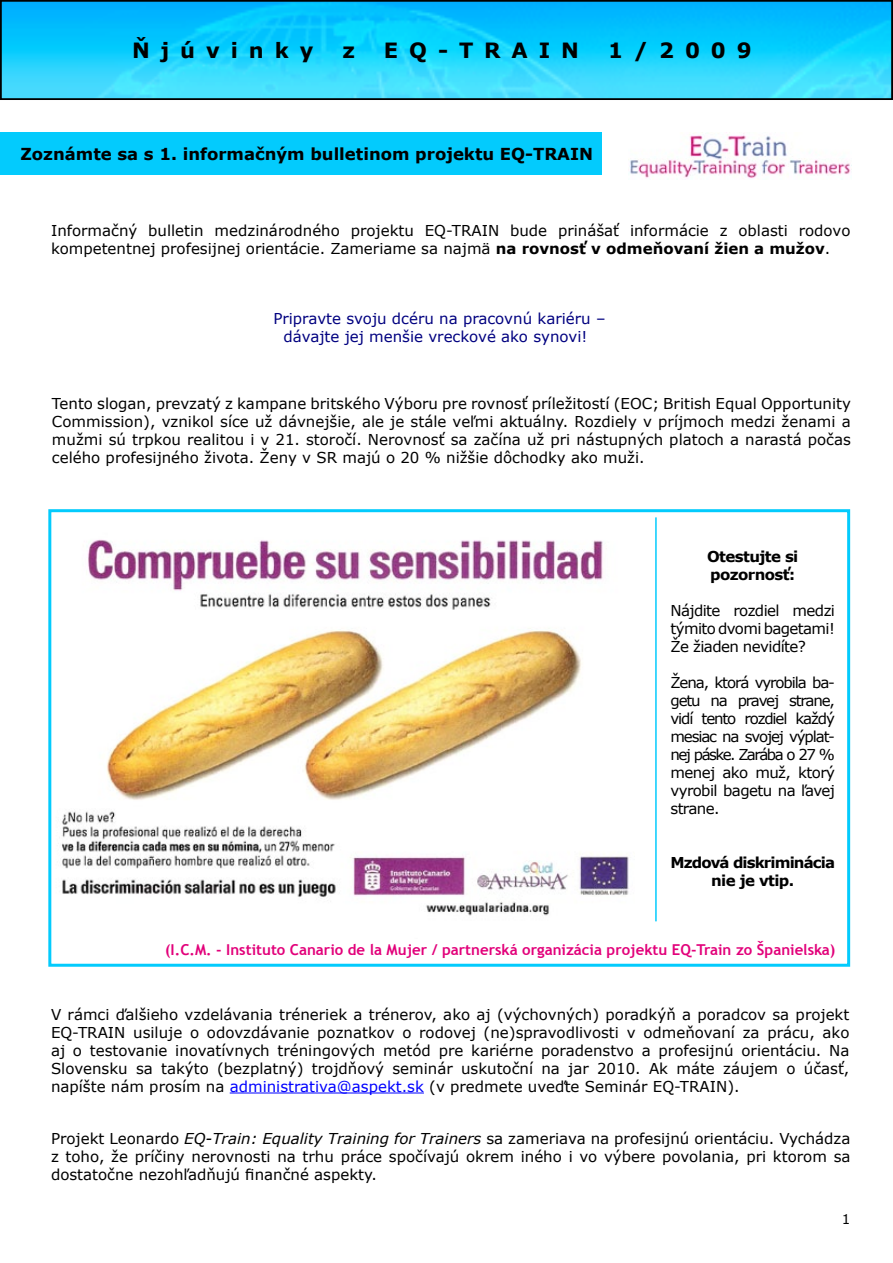
<style>
.page{position:relative;width:893px;height:1263px;background:#fff}
.page>*{position:absolute;margin:0;border:0;box-sizing:border-box;transform-origin:0 0}
.t1{font:700 21px "Verdana";letter-spacing:.52em;color:#000}
.t2{font:700 16.5px "Verdana";color:#000}
.t3{font:15px/18px "Verdana";color:#000;text-align:justify}
.t4{font:700 15px "Trebuchet MS";color:#e2007a}
.t5{font:15px/18px "Verdana";color:#000080;text-align:center}
.t6{font:700 15px/18px "Verdana";letter-spacing:-.06em;color:#000;text-align:center}
.t7{font:700 15px/18px "Verdana";letter-spacing:-.04em;color:#000}
.t8{font:13.5px "Verdana";color:#000}
.s1{font-weight:700}
.s2{color:#00f}
.s3{font-style:italic}
</style>
<div class="page">
<img style="left:61px;top:539px;width:568px;height:377px">
<div style="left:48px;top:509px;width:802px;height:458px;border:3px solid #03cbfd"></div>
<hr style="left:655px;top:517px;width:2px;height:404px;background:#03cbfd">
<img style="left:3px;top:3px;width:887px;height:94px">
<div style="left:0;top:0;width:893px;height:100px;border:2px solid #000"></div>
<div style="left:0;top:132px;width:602px;height:43px;background:#03cbfd"></div>
<hr style="left:230px;top:1092px;width:194px;height:1px;background:#00f">
<img style="left:630px;top:132px;width:221px;height:48px">
<h1 class="t1" style="left:132px;top:37px;width:183px">Ňjúvinky</h1>
<h1 class="t1" style="left:342px;top:37px;width:14px">z</h1>
<h1 class="t1" style="left:384px;top:37px;width:197px">EQ-TRAIN</h1>
<h1 class="t1" style="left:608px;top:37px;width:145px">1/2009</h1>
<p class="t2" style="left:21px;top:143px;width:574px">Zoznámte sa s 1. informačným bulletinom projektu EQ-TRAIN</p>
<p class="t3" style="left:51px;top:222px;width:801px">Informačný bulletin medzinárodného projektu EQ-TRAIN bude prinášať informácie z oblasti rodovo kompetentnej profesijnej orientácie. Zameriame sa najmä <span class="s1">na rovnosť v odmeňovaní žien a mužov</span>.</p>
<p class="t5" style="left:273px;top:310px;width:334px">Pripravte svoju dcéru na pracovnú kariéru – dávajte jej menšie vreckové ako synovi!</p>
<p class="t3" style="left:52px;top:394px;width:800px">Tento slogan, prevzatý z kampane britského Výboru pre rovnosť príležitostí (EOC; British Equal Opportunity Commission), vznikol síce už dávnejšie, ale je stále veľmi aktuálny. Rozdiely v príjmoch medzi ženami a mužmi sú trpkou realitou i v 21. storočí. Nerovnosť sa začína už pri nástupných platoch a narastá počas celého profesijného života. Ženy v SR majú o 20 % nižšie dôchodky ako muži.</p>
<p class="t7" style="left:707px;top:547px;width:93px">Otestujte si pozornosť:</p>
<p class="t3" style="left:670px;top:601px;width:166px">Nájdite rozdiel medzi týmito dvomi bagetami!<br>Že žiaden nevidíte?</p>
<p class="t3" style="left:670px;top:673px;width:166px">Žena, ktorá vyrobila ba&shy;getu na pravej strane, vidí tento rozdiel každý mesiac na svojej výplat&shy;nej páske. Zarába o 27 % menej ako muž, ktorý vyrobil bagetu na ľavej strane.</p>
<p class="t6" style="left:670px;top:853px;width:166px">Mzdová diskriminácia nie je vtip.</p>
<p class="t4" style="left:165px;top:940px;width:672px">(I.C.M. - Instituto Canario de la Mujer / partnerská organizácia projektu EQ-Train zo Španielska)</p>
<p class="t3" style="left:51px;top:1005px;width:800px">V rámci ďalšieho vzdelávania tréneriek a trénerov, ako aj (výchovných) poradkýň a poradcov sa projekt EQ-TRAIN usiluje o odovzdávanie poznatkov o rodovej (ne)spravodlivosti v odmeňovaní za prácu, ako aj o testovanie inovatívnych tréningových metód pre kariérne poradenstvo a profesijnú orientáciu. Na Slovensku sa takýto (bezplatný) trojdňový seminár uskutoční na jar 2010. Ak máte záujem o účasť, napíšte nám prosím na <span class="s2">administrativa@aspekt.sk</span> (v predmete uveďte Seminár EQ-TRAIN).</p>
<p class="t3" style="left:51px;top:1129px;width:801px">Projekt Leonardo <span class="s3">EQ-Train: Equality Training for Trainers</span> sa zameriava na profesijnú orientáciu. Vychádza z toho, že príčiny nerovnosti na trhu práce spočívajú okrem iného i vo výbere povolania, pri ktorom sa dostatočne nezohľadňujú finančné aspekty.</p>
<p class="t8" style="left:842px;top:1211px;width:10px">1</p>
</div>
